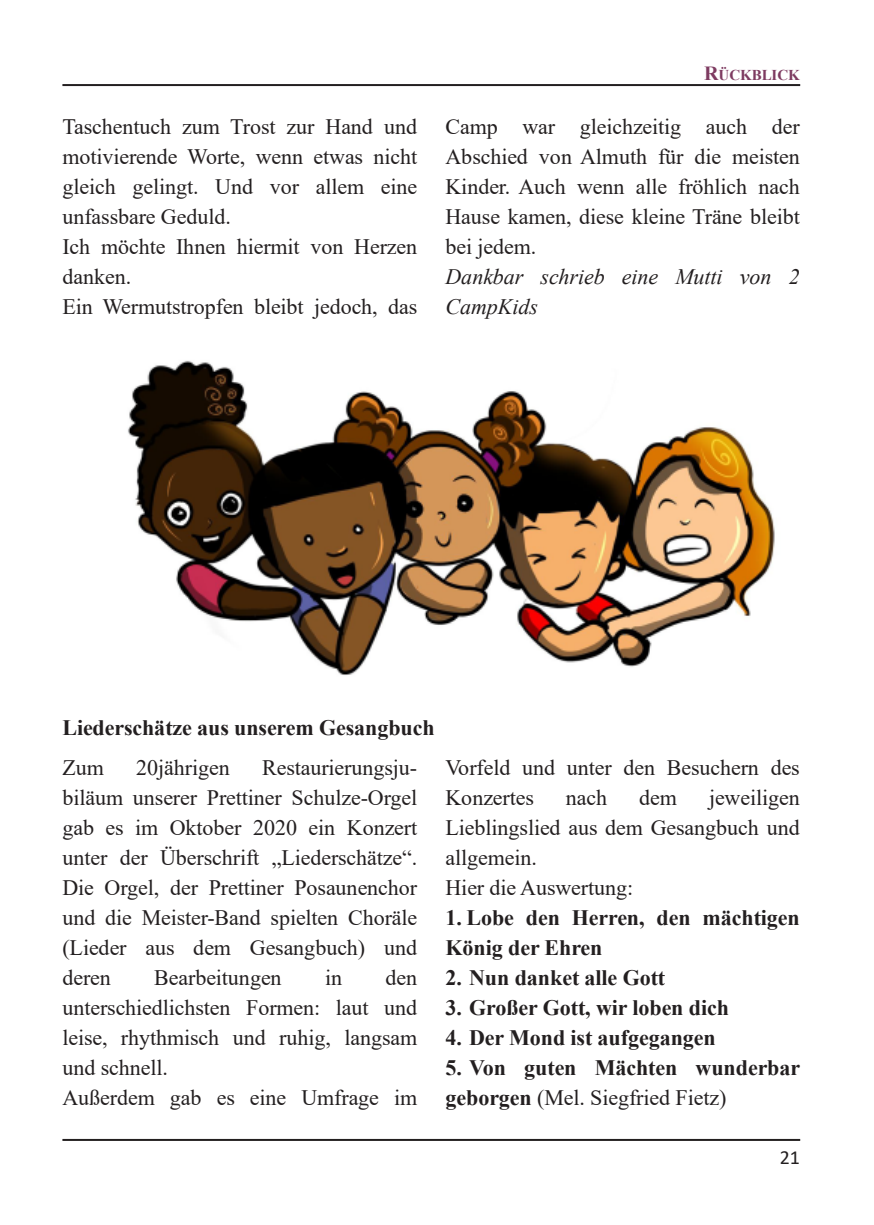
<style>
.page{position:relative;width:874px;height:1225px;background:#fff}
.page>*{position:absolute;margin:0;border:0;box-sizing:border-box;transform-origin:0 0}
.t1{font:22px/30px "Times New Roman";letter-spacing:-.005em;color:#231f20}
.t2{font:700 22px/30px "Times New Roman";letter-spacing:-.005em;color:#231f20}
.t3{font:italic 22px/30px "Times New Roman";letter-spacing:-.005em;color:#231f20}
.t4{font:20px "Calibri";color:#231f20}
.t5{font:700 15px "Times New Roman";letter-spacing:-.005em;color:#7e3b61}
.s1{font-size:20px}
.s2{font-weight:400}
</style>
<div class="page">
<hr style="left:62px;top:1139px;width:737px;height:2px;background:#231f20">
<hr style="left:62px;top:84px;width:737px;height:2px;background:#231f20">
<img style="left:128px;top:360px;width:647px;height:315px">
<p class="t5" style="left:703px;top:66px;width:97px"><span class="s1">R</span>ÜCKBLICK</p>
<p class="t1" style="left:62px;top:112px;width:356px">Taschentuch zum Trost zur Hand und motivierende Worte, wenn etwas nicht gleich gelingt. Und vor allem eine unfassbare Geduld.<br>Ich möchte Ihnen hiermit von Herzen danken.<br>Ein Wermutstropfen bleibt jedoch, das</p>
<p class="t1" style="left:445px;top:112px;width:355px;text-align:justify">Camp war gleichzeitig auch der Abschied von Almuth für die meisten Kinder. Auch wenn alle fröhlich nach Hause kamen, diese kleine Träne bleibt bei jedem.</p>
<p class="t3" style="left:445px;top:262px;width:355px">Dankbar schrieb eine Mutti von 2<br>CampKids</p>
<p class="t2" style="left:62px;top:712px;width:373px">Liederschätze aus unserem Gesangbuch</p>
<p class="t1" style="left:62px;top:753px;width:356px;text-align:justify;text-indent:200px">Restaurierungsju&shy;biläum unserer Prettiner Schulze-Orgel gab es im Oktober 2020 ein Konzert unter der Überschrift „Liederschätze“.<br>Die Orgel, der Prettiner Posaunenchor und die Meister-Band spielten Choräle (Lieder aus dem Gesangbuch) und deren</p>
<p class="t1" style="left:62px;top:753px;width:43px">Zum</p>
<p class="t1" style="left:136px;top:753px;width:95px">20jährigen</p>
<p class="t1" style="left:62px;top:963px;width:356px;text-indent:323px">den unterschiedlichsten Formen: laut und leise, rhythmisch und ruhig, langsam und schnell.<br>Außerdem gab es eine Umfrage im</p>
<p class="t1" style="left:154px;top:963px;width:129px">Bearbeitungen</p>
<p class="t1" style="left:325px;top:963px;width:18px">in</p>
<p class="t1" style="left:445px;top:753px;width:355px">Vorfeld und unter den Besuchern des<br>Konzertes</p>
<p class="t1" style="left:445px;top:783px;width:355px;text-indent:263px">jeweiligen<br>Lieblingslied aus dem Gesangbuch und allgemein.<br>Hier die Auswertung:</p>
<p class="t2" style="left:445px;top:903px;width:355px">1. Lobe den Herren, den mächtigen<br>König der Ehren</p>
<p class="t2" style="left:445px;top:963px;width:221px">2. Nun danket alle Gott</p>
<p class="t2" style="left:445px;top:993px;width:285px">3. Großer Gott, wir loben dich</p>
<p class="t2" style="left:445px;top:1023px;width:272px">4. Der Mond ist aufgegangen</p>
<p class="t2" style="left:445px;top:1053px;width:356px">5. Von guten Mächten wunderbar geborgen <span class="s2">(Mel. Siegfried Fietz)</span></p>
<p class="t1" style="left:565px;top:783px;width:43px">nach</p>
<p class="t1" style="left:639px;top:783px;width:39px">dem</p>
<p class="t4" style="left:779px;top:1149px;width:22px">21</p>
</div>
